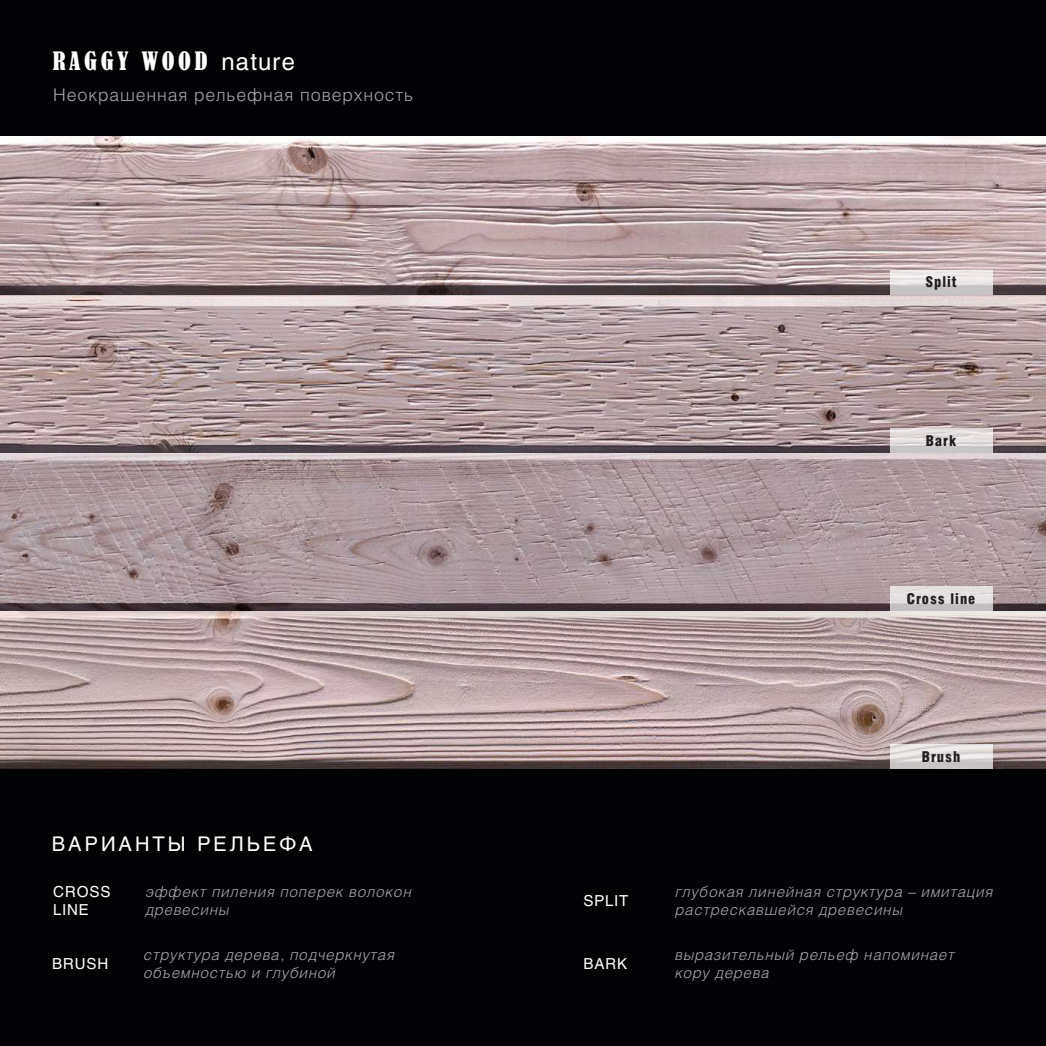
<style>
.page{position:relative;width:1046px;height:1046px;background:#fff}
.page>*{position:absolute;margin:0;border:0;box-sizing:border-box;transform-origin:0 0}
.t1{font:condensed 23.75px "Bernard";letter-spacing:.15em;color:#fff}
.t2{font:20px "Helios";letter-spacing:.15em;color:#fff}
.t3{font:300 17.5px "Helios";letter-spacing:.05em;color:#a8a9ad}
.t4{font:italic 300 15px/18px "Helios";letter-spacing:.05em;color:#a8a9ad}
.t5{font:15px/18px "Helios";color:#fff}
.t6{font:900 15px "Helios Cond";letter-spacing:.06em;color:#231f20}
.s1{font-family:"Helios";font-stretch:normal}
</style>
<div class="page">
<div style="left:0;top:0;width:1045px;height:1045px;background:#030305"></div>
<img style="left:0;top:136px;width:1045px;height:632px">
<svg style="left:890px;top:270px;width:102px;height:24px;background:#dfdada"></svg>
<svg style="left:890px;top:428px;width:102px;height:24px;background:#dcd6d7"></svg>
<svg style="left:890px;top:586px;width:102px;height:24px;background:#dcd6d8"></svg>
<svg style="left:890px;top:744px;width:102px;height:24px;background:#dcd8d8"></svg>
<h1 class="t1" style="left:53px;top:47px;width:243px">RAGGY WOOD <span class="s1">nature</span></h1>
<p class="t3" style="left:53px;top:84px;width:361px">Неокрашенная рельефная поверхность</p>
<h2 class="t2" style="left:52px;top:831px;width:262px">ВАРИАНТЫ РЕЛЬЕФА</h2>
<p class="t5" style="left:53px;top:882px;width:59px">CROSS<br>LINE</p>
<p class="t5" style="left:52px;top:954px;width:58px">BRUSH</p>
<p class="t4" style="left:146px;top:882px;width:267px">эффект пиления поперек волокон древесины</p>
<p class="t4" style="left:144px;top:945px;width:252px">структура дерева, подчеркнутая объемностью и глубиной</p>
<p class="t6" style="left:925px;top:273px;width:33px">Split</p>
<p class="t6" style="left:925px;top:431px;width:32px">Bark</p>
<p class="t6" style="left:906px;top:589px;width:70px">Cross line</p>
<p class="t6" style="left:921px;top:747px;width:40px">Brush</p>
<p class="t5" style="left:583px;top:891px;width:46px">SPLIT</p>
<p class="t5" style="left:583px;top:954px;width:45px">BARK</p>
<p class="t4" style="left:675px;top:882px;width:319px">глубокая линейная структура – имитация растрескавшейся древесины</p>
<p class="t4" style="left:675px;top:945px;width:281px">выразительный рельеф напоминает кору дерева</p>
</div>
